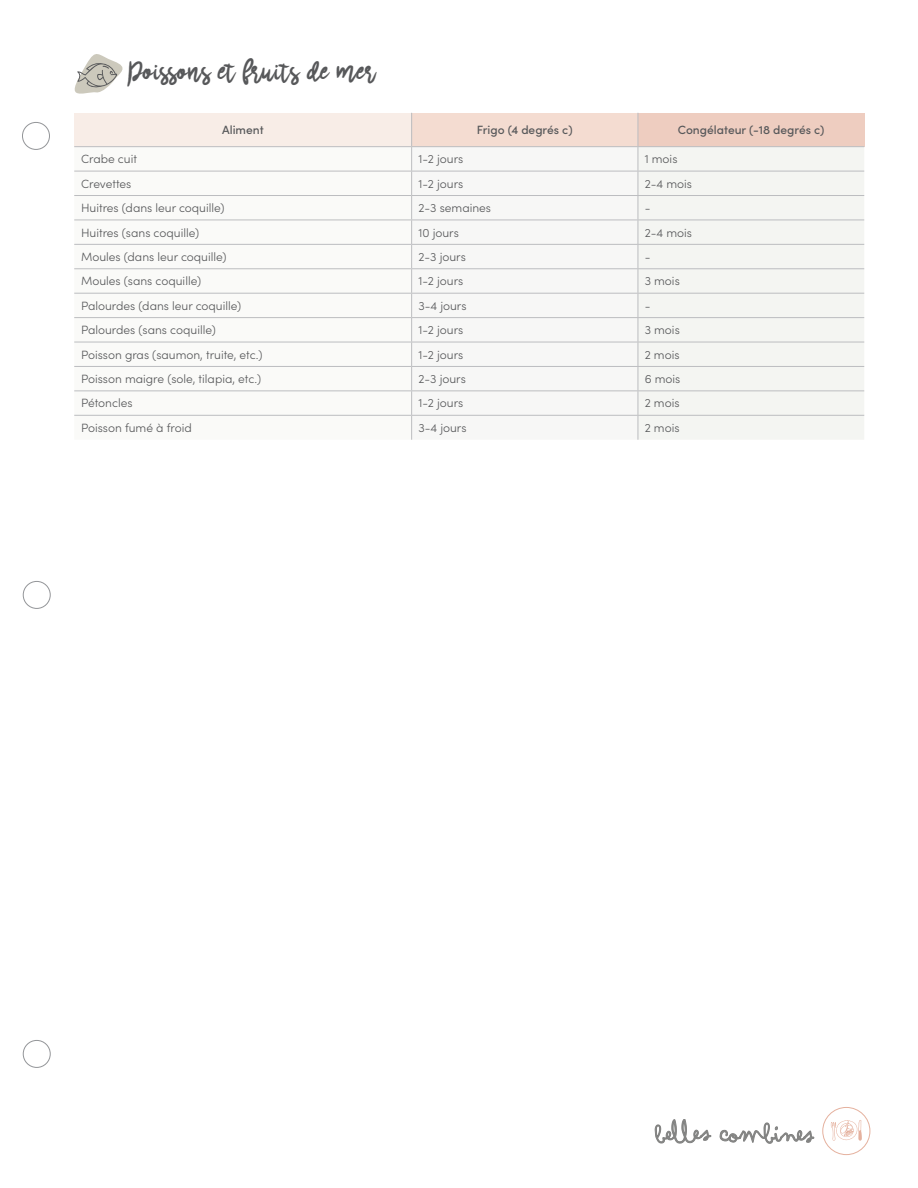
<style>
.page{position:relative;width:918px;height:1188px;background:#fff}
.page>*{position:absolute;margin:0;border:0;box-sizing:border-box;transform-origin:0 0}
.t1{font:25.5px "Scrivimi";color:#57585a}
.t2{font:300 12px "Sofia Pro";color:#57585a}
.t3{font:500 12px "Sofia Pro";color:#57585a}
</style>
<div class="page">
<svg style="left:655px;top:1119px;width:56px;height:24px"></svg>
<svg style="left:720px;top:1123px;width:94px;height:21px"></svg>
<svg style="left:831px;top:1120px;width:31px;height:21px"></svg>
<div style="left:822px;top:1107px;width:48px;height:48px;border:1px solid #e5b19e;border-radius:50%"></div>
<svg style="left:22px;top:122px;width:28px;height:946px"></svg>
<div style="left:74px;top:113px;width:338px;height:34px;background:#f8ede7"></div>
<div style="left:412px;top:113px;width:226px;height:34px;background:#f4dcd1"></div>
<div style="left:638px;top:113px;width:226px;height:34px;background:#eecdc0"></div>
<svg style="left:74px;top:147px;width:337px;height:268px"></svg>
<div style="left:412px;top:147px;width:226px;height:293px;background:#f7f7f6"></div>
<div style="left:639px;top:147px;width:225px;height:292px;background:#f4f5f2"></div>
<hr style="left:411px;top:113px;width:1px;height:33px;background:#bcbdc0">
<hr style="left:638px;top:113px;width:1px;height:33px;background:#bcbdc0">
<hr style="left:74px;top:146px;width:338px;height:1px;background:#bcbdc0">
<hr style="left:412px;top:146px;width:226px;height:1px;background:#bcbdc0">
<hr style="left:638px;top:146px;width:226px;height:1px;background:#bcbdc0">
<hr style="left:74px;top:171px;width:338px;height:1px;background:#bcbdc0">
<hr style="left:74px;top:195px;width:338px;height:1px;background:#bcbdc0">
<hr style="left:74px;top:220px;width:338px;height:1px;background:#bcbdc0">
<hr style="left:74px;top:244px;width:338px;height:1px;background:#bcbdc0">
<hr style="left:74px;top:268px;width:338px;height:1px;background:#bcbdc0">
<hr style="left:74px;top:293px;width:338px;height:1px;background:#bcbdc0">
<hr style="left:74px;top:317px;width:338px;height:1px;background:#bcbdc0">
<hr style="left:74px;top:342px;width:338px;height:1px;background:#bcbdc0">
<hr style="left:74px;top:366px;width:338px;height:1px;background:#bcbdc0">
<hr style="left:74px;top:390px;width:338px;height:1px;background:#bcbdc0">
<hr style="left:412px;top:171px;width:226px;height:1px;background:#bcbdc0">
<hr style="left:412px;top:195px;width:226px;height:1px;background:#bcbdc0">
<hr style="left:412px;top:220px;width:226px;height:1px;background:#bcbdc0">
<hr style="left:412px;top:244px;width:226px;height:1px;background:#bcbdc0">
<hr style="left:412px;top:268px;width:226px;height:1px;background:#bcbdc0">
<hr style="left:412px;top:293px;width:226px;height:1px;background:#bcbdc0">
<hr style="left:412px;top:317px;width:226px;height:1px;background:#bcbdc0">
<hr style="left:412px;top:342px;width:226px;height:1px;background:#bcbdc0">
<hr style="left:412px;top:366px;width:226px;height:1px;background:#bcbdc0">
<hr style="left:412px;top:390px;width:226px;height:1px;background:#bcbdc0">
<hr style="left:638px;top:171px;width:226px;height:1px;background:#bcbdc0">
<hr style="left:638px;top:195px;width:226px;height:1px;background:#bcbdc0">
<hr style="left:638px;top:220px;width:226px;height:1px;background:#bcbdc0">
<hr style="left:638px;top:244px;width:226px;height:1px;background:#bcbdc0">
<hr style="left:638px;top:268px;width:226px;height:1px;background:#bcbdc0">
<hr style="left:638px;top:293px;width:226px;height:1px;background:#bcbdc0">
<hr style="left:638px;top:317px;width:226px;height:1px;background:#bcbdc0">
<hr style="left:638px;top:342px;width:226px;height:1px;background:#bcbdc0">
<hr style="left:638px;top:366px;width:226px;height:1px;background:#bcbdc0">
<hr style="left:638px;top:390px;width:226px;height:1px;background:#bcbdc0">
<hr style="left:74px;top:415px;width:338px;height:1px;background:#bcbdc0">
<svg style="left:411px;top:147px;width:1px;height:293px"></svg>
<hr style="left:412px;top:415px;width:226px;height:1px;background:#bcbdc0">
<svg style="left:638px;top:147px;width:1px;height:293px"></svg>
<hr style="left:638px;top:415px;width:226px;height:1px;background:#bcbdc0">
<svg style="left:74px;top:54px;width:49px;height:40px"></svg>
<h1 class="t1" style="left:129px;top:52px;width:249px">Poissons et fruits de mer</h1>
<p class="t3" style="left:222px;top:121px;width:43px">Aliment</p>
<p class="t3" style="left:477px;top:121px;width:97px">Frigo (4 degrés c)</p>
<p class="t3" style="left:678px;top:121px;width:148px">Congélateur (-18 degrés c)</p>
<p class="t2" style="left:81px;top:150px;width:58px">Crabe cuit</p>
<p class="t2" style="left:418px;top:150px;width:46px">1-2 jours</p>
<p class="t2" style="left:645px;top:150px;width:34px">1 mois</p>
<p class="t2" style="left:81px;top:175px;width:52px">Crevettes</p>
<p class="t2" style="left:418px;top:175px;width:46px">1-2 jours</p>
<p class="t2" style="left:645px;top:175px;width:49px">2-4 mois</p>
<p class="t2" style="left:81px;top:199px;width:145px">Huitres (dans leur coquille)</p>
<p class="t2" style="left:418px;top:199px;width:74px">2-3 semaines</p>
<p class="t2" style="left:645px;top:199px;width:7px">-</p>
<p class="t2" style="left:81px;top:224px;width:120px">Huitres (sans coquille)</p>
<p class="t2" style="left:418px;top:224px;width:42px">10 jours</p>
<p class="t2" style="left:645px;top:224px;width:49px">2-4 mois</p>
<p class="t2" style="left:81px;top:248px;width:147px">Moules (dans leur coquille)</p>
<p class="t2" style="left:418px;top:248px;width:49px">2-3 jours</p>
<p class="t2" style="left:645px;top:248px;width:7px">-</p>
<p class="t2" style="left:81px;top:272px;width:122px">Moules (sans coquille)</p>
<p class="t2" style="left:418px;top:272px;width:46px">1-2 jours</p>
<p class="t2" style="left:645px;top:272px;width:37px">3 mois</p>
<p class="t2" style="left:81px;top:297px;width:162px">Palourdes (dans leur coquille)</p>
<p class="t2" style="left:418px;top:297px;width:50px">3-4 jours</p>
<p class="t2" style="left:645px;top:297px;width:7px">-</p>
<p class="t2" style="left:81px;top:321px;width:136px">Palourdes (sans coquille)</p>
<p class="t2" style="left:418px;top:321px;width:46px">1-2 jours</p>
<p class="t2" style="left:645px;top:321px;width:37px">3 mois</p>
<p class="t2" style="left:81px;top:346px;width:183px">Poisson gras (saumon, truite, etc.)</p>
<p class="t2" style="left:418px;top:346px;width:46px">1-2 jours</p>
<p class="t2" style="left:645px;top:346px;width:36px">2 mois</p>
<p class="t2" style="left:81px;top:370px;width:182px">Poisson maigre (sole, tilapia, etc.)</p>
<p class="t2" style="left:418px;top:370px;width:49px">2-3 jours</p>
<p class="t2" style="left:645px;top:370px;width:37px">6 mois</p>
<p class="t2" style="left:81px;top:395px;width:53px">Pétoncles</p>
<p class="t2" style="left:418px;top:395px;width:46px">1-2 jours</p>
<p class="t2" style="left:645px;top:395px;width:36px">2 mois</p>
<p class="t2" style="left:81px;top:419px;width:112px">Poisson fumé à froid</p>
<p class="t2" style="left:418px;top:419px;width:50px">3-4 jours</p>
<p class="t2" style="left:645px;top:419px;width:36px">2 mois</p>
</div>
